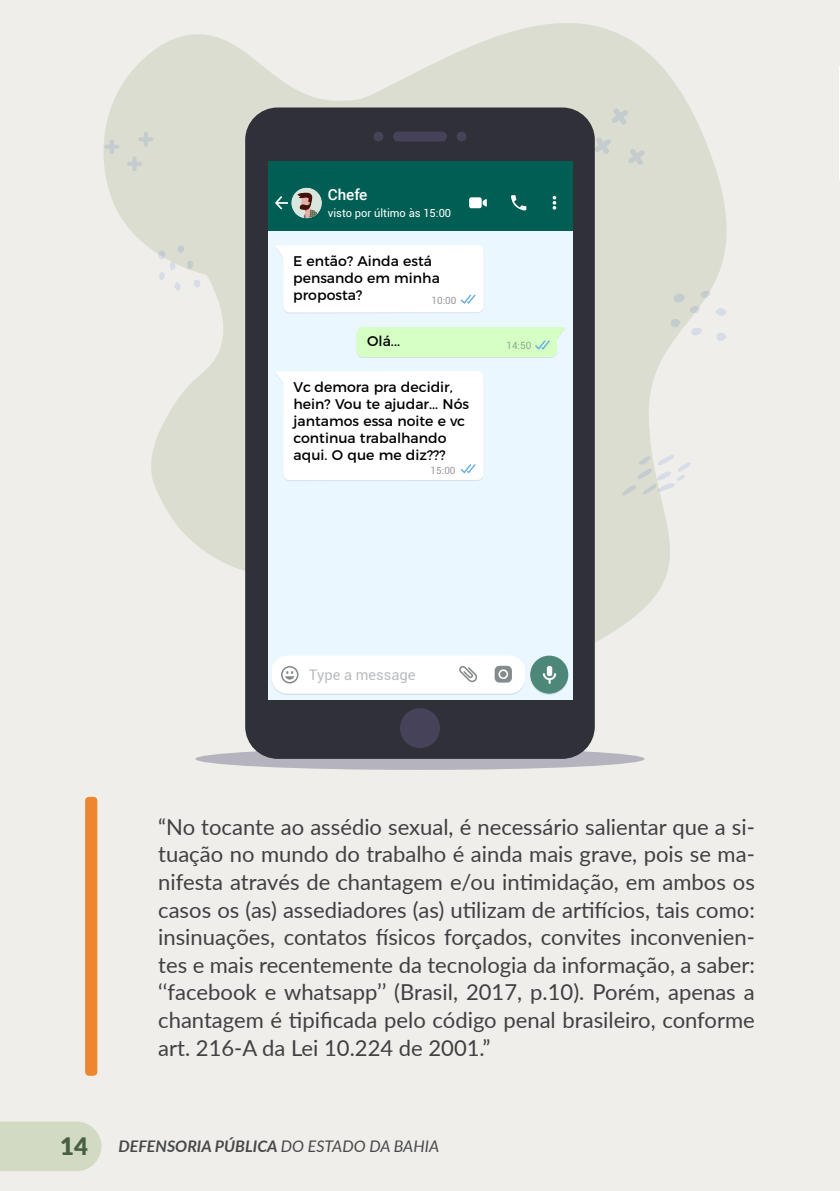
<style>
.page{position:relative;width:840px;height:1191px;background:#fff}
.page>*{position:absolute;margin:0;border:0;box-sizing:border-box;transform-origin:0 0}
.t1{font:900 24px "Lato";color:#486041}
.t2{font:22px/27.6px "Lato";color:#414042;text-align:justify}
.t3{font:italic 700 16px "Lato";color:#494949}
.t4{font:500 15.2px "Roboto";color:#fff}
.t5{font:14.6px "Roboto";color:#babdbf}
.t6{font:14px/16.8px "Montserrat";color:#000}
.t7{font:11.2px "Roboto";color:#fff}
.t8{font:10px "Roboto";color:#999}
.t9{font:10px "Roboto";color:#8cad8f}
.s1{font-weight:400}
</style>
<div class="page">
<div style="left:0;top:0;width:839px;height:1191px;background:#efeeea"></div>
<svg style="left:0;top:1121px;width:101px;height:50px"></svg>
<svg style="left:103px;top:23px;width:624px;height:669px;fill:#dbddd0"></svg>
<svg style="left:195px;top:751px;width:449px;height:19px"></svg>
<div style="left:245px;top:107px;width:349px;height:652px;background:#303038;border-radius:32px"></div>
<div style="left:393px;top:132px;width:53px;height:9px;background:#454259;border-radius:5px"></div>
<div style="left:456px;top:132px;width:10px;height:9px;background:#454259;border-radius:50%"></div>
<div style="left:373px;top:132px;width:10px;height:9px;background:#454259;border-radius:50%"></div>
<div style="left:400px;top:708px;width:40px;height:40px;background:#454259;border-radius:50%"></div>
<div style="left:268px;top:162px;width:304px;height:538px;background:#ebf7ff"></div>
<div style="left:268px;top:162px;width:304px;height:69px;background:#005e54"></div>
<div style="left:469px;top:197px;width:12px;height:11px;background:#fff;border-radius:2px"></div>
<svg style="left:482px;top:199px;width:4px;height:8px"></svg>
<svg style="left:511px;top:195px;width:15px;height:16px"></svg>
<svg style="left:552px;top:196px;width:4px;height:14px"></svg>
<svg style="left:271px;top:657px;width:254px;height:38px"></svg>
<svg style="left:530px;top:657px;width:38px;height:38px"></svg>
<div style="left:271px;top:655px;width:254px;height:38px;background:#fff;border-radius:16px"></div>
<div style="left:530px;top:655px;width:38px;height:38px;background:#4d877a;border-radius:50%"></div>
<svg style="left:459px;top:666px;width:18px;height:16px"></svg>
<svg style="left:542px;top:673px;width:14px;height:11px"></svg>
<div style="left:546px;top:666px;width:6px;height:10px;background:#fff;border-radius:2px"></div>
<svg style="left:281px;top:666px;width:17px;height:17px"></svg>
<svg style="left:356px;top:327px;width:208px;height:31px"></svg>
<svg style="left:494px;top:666px;width:17px;height:16px"></svg>
<div style="left:276px;top:245px;width:207px;height:68px;background:#fff"></div>
<div style="left:276px;top:371px;width:207px;height:110px;background:#fff"></div>
<div style="left:291px;top:188px;width:30px;height:30px;background:#d9e6de;border-radius:50%"></div>
<svg style="left:275px;top:192px;width:46px;height:26px"></svg>
<svg style="left:627px;top:148px;width:17px;height:17px"></svg>
<svg style="left:594px;top:137px;width:17px;height:17px"></svg>
<svg style="left:611px;top:108px;width:17px;height:17px"></svg>
<svg style="left:670px;top:290px;width:56px;height:51px"></svg>
<hr style="left:110px;top:139px;width:4px;height:15px;background:#c5ccce;border-radius:2px">
<hr style="left:104px;top:145px;width:15px;height:4px;background:#c5ccce;border-radius:2px">
<hr style="left:132px;top:156px;width:4px;height:15px;background:#c5ccce;border-radius:2px">
<hr style="left:127px;top:162px;width:15px;height:4px;background:#c5ccce;border-radius:2px">
<hr style="left:144px;top:132px;width:4px;height:15px;background:#c5ccce;border-radius:2px">
<hr style="left:138px;top:137px;width:15px;height:4px;background:#c5ccce;border-radius:2px">
<svg style="left:621px;top:454px;width:69px;height:42px"></svg>
<svg style="left:158px;top:245px;width:42px;height:46px"></svg>
<div style="left:85px;top:797px;width:12px;height:278px;background:#ec8730;border-radius:4px"></div>
<p class="t4" style="left:327px;top:184px;width:41px">Chefe</p>
<p class="t7" style="left:327px;top:205px;width:125px">visto por último às 15:00</p>
<p class="t6" style="left:293px;top:252px;width:148px">E então? Ainda está pensando em minha proposta?</p>
<p class="t6" style="left:367px;top:331px;width:34px">Olá...</p>
<p class="t8" style="left:431px;top:293px;width:26px">10:00</p>
<p class="t6" style="left:293px;top:378px;width:177px">Vc demora pra decidir, hein? Vou te ajudar... Nós jantamos essa noite e vc continua trabalhando aqui. O que me diz???</p>
<p class="t8" style="left:430px;top:463px;width:26px">15:00</p>
<p class="t9" style="left:506px;top:338px;width:26px">14:50</p>
<p class="t5" style="left:309px;top:665px;width:108px">Type a message</p>
<p class="t2" style="left:158px;top:812px;width:598px">“No tocante ao assédio sexual, é necessário salientar que a si&shy;tuação no mundo do trabalho é ainda mais grave, pois se ma&shy;nifesta através de chantagem e/ou intimidação, em ambos os casos os (as) assediadores (as) utilizam de artifícios, tais como: insinuações, contatos físicos forçados, convites inconvenien&shy;tes e mais recentemente da tecnologia da informação, a saber: ‘‘facebook e whatsapp’’ (Brasil, 2017, p.10). Porém, apenas a chantagem é tipificada pelo código penal brasileiro, conforme art. 216-A da Lei 10.224 de 2001.”</p>
<p class="t1" style="left:60px;top:1128px;width:29px">14</p>
<p class="t3" style="left:118px;top:1134px;width:322px">DEFENSORIA PÚBLICA <span class="s1">DO ESTADO DA BAHIA</span></p>
</div>
